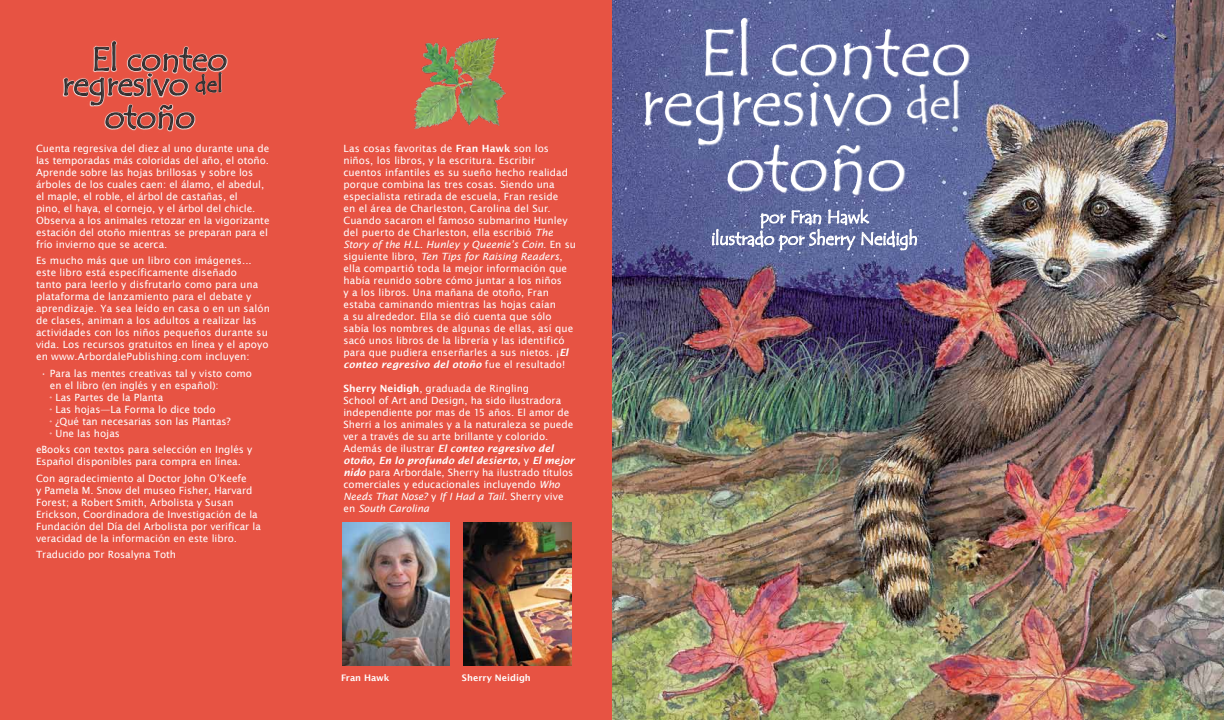
<style>
.page{position:relative;width:1224px;height:720px;background:#fff}
.page>*{position:absolute;margin:0;border:0;box-sizing:border-box;transform-origin:0 0}
.t1{font:67.5px/49.5px "Tempus Sans ITC";color:#fff;text-align:right}
.t2{font:33.8px/24.8px "Tempus Sans ITC";color:#362f2f;text-align:right}
.t3{font:18px "Tempus Sans ITC";letter-spacing:-.015em;color:#fff}
.t4{font:10px/12px "Lucida Sans";color:#fff}
.t5{font:600 9px "Lucida Sans";color:#fff}
.s1{font-size:22.5px}
.s2{font-weight:600}
.s3{font-style:italic}
.s4{font-weight:600;font-style:italic}
.s5{font-size:45px}
</style>
<div class="page">
<img style="left:612px;top:0;width:612px;height:720px">
<div style="left:0;top:0;width:612px;height:720px;background:#e75343"></div>
<img style="left:342px;top:522px;width:108px;height:143px">
<img style="left:463px;top:522px;width:108px;height:143px">
<svg style="left:63px;top:41px;width:164px;height:90px"></svg>
<svg style="left:711px;top:208px;width:207px;height:50px"></svg>
<img style="left:613px;top:0;width:418px;height:198px">
<img style="left:414px;top:37px;width:92px;height:92px">
<h2 class="t2" style="left:62px;top:47px;width:167px">El conteo regresivo <span class="s1">del</span></h2>
<h2 class="t2" style="left:105px;top:105px;width:92px">otoño</h2>
<p class="t4" style="left:36px;top:142px;width:235px">Cuenta regresiva del diez al uno durante una de las temporadas más coloridas del año, el otoño.<br>Aprende sobre las hojas brillosas y sobre los árboles de los cuales caen: el álamo, el abedul, el maple, el roble, el árbol de castañas, el<br>pino, el haya, el cornejo, y el árbol del chicle.<br>Observa a los animales retozar en la vigorizante estación del otoño mientras se preparan para el frío invierno que se acerca.</p>
<p class="t4" style="left:36px;top:255px;width:235px">Es mucho más que un libro con imágenes... este libro está específicamente diseñado<br>tanto para leerlo y disfrutarlo como para una plataforma de lanzamiento para el debate y aprendizaje. Ya sea leído en casa o en un salón de clases, animan a los adultos a realizar las actividades con los niños pequeños durante su vida. Los recursos gratuitos en línea y el apoyo en www.ArbordalePublishing.com incluyen:</p>
<p class="t4" style="left:50px;top:367px;width:204px;text-indent:-9px">• Para las mentes creativas tal y visto como en el libro (en inglés y en español):<br>° Las Partes de la Planta<br>° Las hojas—La Forma lo dice todo<br>° ¿Qué tan necesarias son las Plantas?<br>° Une las hojas</p>
<p class="t4" style="left:36px;top:444px;width:218px">eBooks con textos para selección en Inglés y<br>Español disponibles para compra en línea.</p>
<p class="t4" style="left:36px;top:472px;width:226px">Con agradecimiento al Doctor John O’Keefe<br>y Pamela M. Snow del museo Fisher, Harvard Forest; a Robert Smith, Arbolista y Susan Erickson, Coordinadora de Investigación de la Fundación del Día del Arbolista por verificar la veracidad de la información en este libro.</p>
<p class="t4" style="left:36px;top:549px;width:142px">Traducido por Rosalyna Toth</p>
<p class="t4" style="left:344px;top:142px;width:234px">Las cosas favoritas de <span class="s2">Fran Hawk</span> son los niños, los libros, y la escritura. Escribir cuentos infantiles es su sueño hecho realidad porque combina las tres cosas. Siendo una especialista retirada de escuela, Fran reside<br>en el área de Charleston, Carolina del Sur.<br>Cuando sacaron el famoso submarino Hunley del puerto de Charleston, ella escribió <span class="s3">The Story of the H.L. Hunley y Queenie’s Coin.</span> En su siguiente libro, <span class="s3">Ten Tips for Raising Readers</span>, ella compartió toda la mejor información que había reunido sobre cómo juntar a los niños<br>y a los libros. Una mañana de otoño, Fran estaba caminando mientras las hojas caían<br>a su alrededor. Ella se dió cuenta que sólo sabía los nombres de algunas de ellas, así que sacó unos libros de la librería y las identificó para que pudiera enserñarles a sus nietos. ¡<span class="s4">El conteo regresivo del otoño</span> fue el resultado!</p>
<p class="t4" style="left:344px;top:382px;width:233px"><span class="s2">Sherry Neidigh</span>, graduada de Ringling<br>School of Art and Design, ha sido ilustradora independiente por mas de 15 años. El amor de Sherri a los animales y a la naturaleza se puede ver a través de su arte brillante y colorido.<br>Además de ilustrar <span class="s4">El conteo regresivo del otoño, En lo profundo del desierto,</span> y <span class="s4">El mejor nido</span> para Arbordale, Sherry ha ilustrado títulos comerciales y educacionales incluyendo <span class="s3">Who Needs That Nose?</span> y <span class="s3">If I Had a Tail.</span> Sherry vive en <span class="s3">South Carolina</span></p>
<p class="t5" style="left:341px;top:673px;width:50px">Fran Hawk</p>
<p class="t5" style="left:462px;top:673px;width:70px">Sherry Neidigh</p>
<h1 class="t1" style="left:640px;top:29px;width:332px">El conteo regresivo <span class="s5">del</span></h1>
<h1 class="t1" style="left:725px;top:145px;width:182px">otoño</h1>
<h3 class="t3" style="left:711px;top:227px;width:209px">ilustrado por Sherry Neidigh</h3>
</div>
